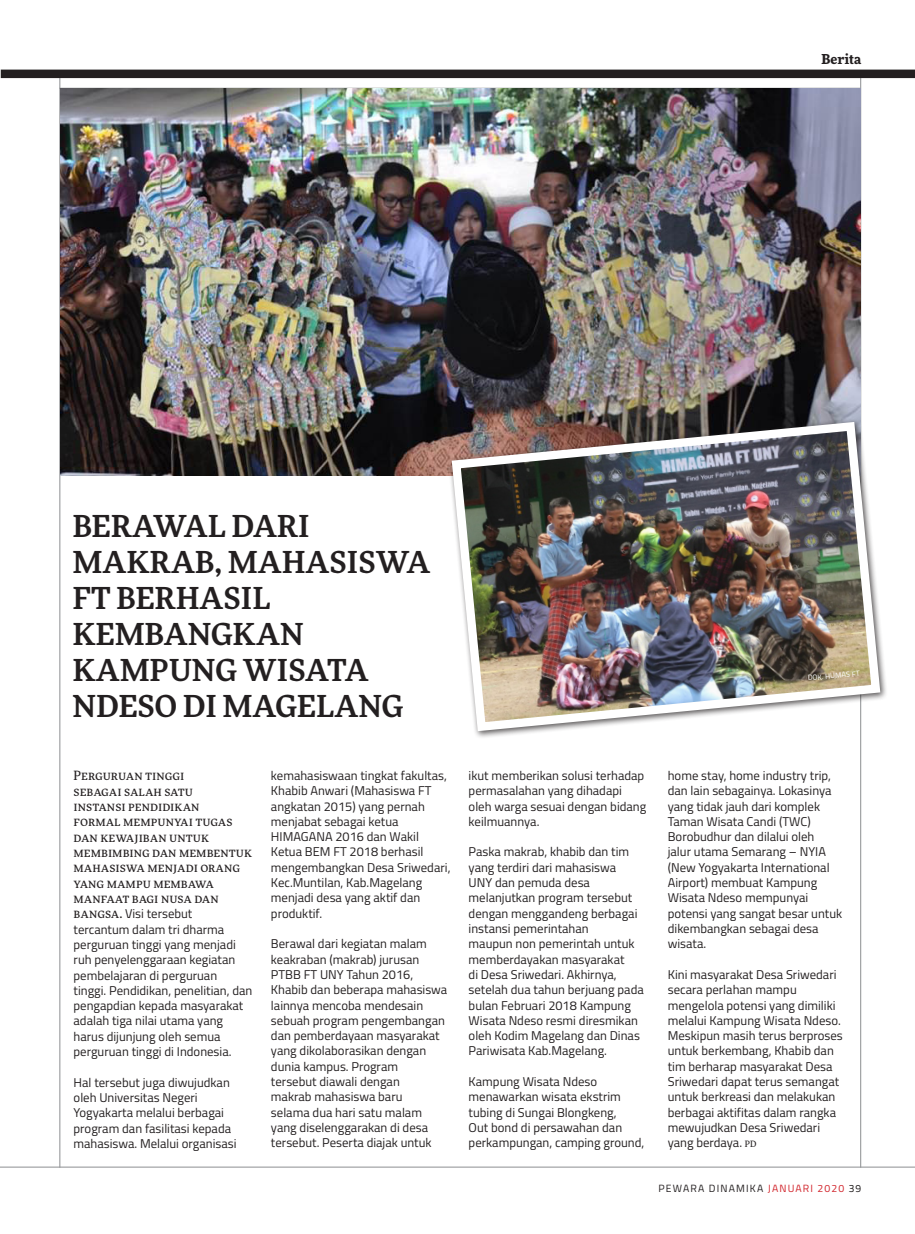
<style>
.page{position:relative;width:915px;height:1234px;background:#fff}
.page>*{position:absolute;margin:0;border:0;box-sizing:border-box;transform-origin:0 0}
.t1{font:500 30px/36px "More Pro";letter-spacing:.01em;color:#231f20}
.t2{font:700 13.5px "More Pro";color:#231f20}
.bt_2{font:12.75px/15.3px "Titillium";color:#231f20}
.t3{font:10.5px "Titillium";letter-spacing:.11em;color:#231f20}
.t4{font:7.5px "Titillium";color:#fff}
.s1{font-family:"More Pro"}
.s2{font-family:"More Pro";font-size:8.7px}
.s3{color:#d1232a}
.s4{font-family:"Titillium Text 22 L"}
</style>
<div class="page">
<hr style="left:59px;top:74px;width:1px;height:1093px;background:#939598">
<hr style="left:859px;top:74px;width:1px;height:1093px;background:#939598">
<hr style="left:59px;top:88px;width:800px;height:1px;background:#939598">
<hr style="left:0;top:1166px;width:914px;height:1px;background:#939598">
<div style="left:1px;top:70px;width:913px;height:8px;background:#231f20"></div>
<img style="left:60px;top:89px;width:799px;height:386px">
<img style="left:447px;top:417px;width:437px;height:318px">
<p class="t2" style="left:821px;top:49px;width:41px">Berita</p>
<p class="t1" style="left:73px;top:506px;width:359px">BERAWAL DARI<br>MAKRAB, MAHASISWA<br>FT BERHASIL<br>KEMBANGKAN<br>KAMPUNG WISATA<br>NDESO DI MAGELANG</p>
<p class="t4" style="left:807px;top:672px;width:54px;rotate:-5deg">DOK. HUMAS FT</p>
<p class="bt_2" style="left:74px;top:767px;width:180px"><span class="s1">Perguruan tinggi<br>sebagai salah satu<br>instansi pendidikan<br>formal mempunyai tugas dan kewajiban untuk membimbing dan membentuk mahasiswa menjadi orang yang mampu membawa manfaat bagi nusa dan bangsa.</span> Visi tersebut<br>tercantum dalam tri dharma perguruan tinggi yang menjadi ruh penyelenggaraan kegiatan pembelajaran di perguruan tinggi. Pendidikan, penelitian, dan pengapdian kepada masyarakat adalah tiga nilai utama yang harus dijunjung oleh semua perguruan tinggi di Indonesia.</p>
<p class="bt_2" style="left:74px;top:1073px;width:164px">Hal tersebut juga diwujudkan oleh Universitas Negeri<br>Yogyakarta melalui berbagai program dan fasilitasi kepada mahasiswa. Melalui organisasi</p>
<p class="bt_2" style="left:271px;top:767px;width:181px">kemahasiswaan tingkat fakultas,<br>Khabib Anwari (Mahasiswa FT angkatan 2015) yang pernah menjabat sebagai ketua<br>HIMAGANA 2016 dan Wakil<br>Ketua BEM FT 2018 berhasil mengembangkan Desa Sriwedari,<br>Kec.Muntilan, Kab.Magelang menjadi desa yang aktif dan produktif.</p>
<p class="bt_2" style="left:271px;top:935px;width:178px">Berawal dari kegiatan malam keakraban (makrab) jurusan<br>PTBB FT UNY Tahun 2016,<br>Khabib dan beberapa mahasiswa lainnya mencoba mendesain sebuah program pengembangan dan pemberdayaan masyarakat yang dikolaborasikan dengan dunia kampus. Program<br>tersebut diawali dengan<br>makrab mahasiswa baru<br>selama dua hari satu malam yang diselenggarakan di desa tersebut. Peserta diajak untuk</p>
<p class="bt_2" style="left:468px;top:767px;width:179px">ikut memberikan solusi terhadap permasalahan yang dihadapi oleh warga sesuai dengan bidang keilmuannya.</p>
<p class="bt_2" style="left:468px;top:843px;width:177px">Paska makrab, khabib dan tim yang terdiri dari mahasiswa<br>UNY dan pemuda desa melanjutkan program tersebut dengan menggandeng berbagai instansi pemerintahan<br>maupun non pemerintah untuk memberdayakan masyarakat<br>di Desa Sriwedari. Akhirnya, setelah dua tahun berjuang pada bulan Februari 2018 Kampung<br>Wisata Ndeso resmi diresmikan oleh Kodim Magelang dan Dinas<br>Pariwisata Kab.Magelang.</p>
<p class="bt_2" style="left:468px;top:1073px;width:177px">Kampung Wisata Ndeso menawarkan wisata ekstrim tubing di Sungai Blongkeng,<br>Out bond di persawahan dan perkampungan, camping ground,</p>
<p class="bt_2" style="left:667px;top:767px;width:176px">home stay, home industry trip, dan lain sebagainya. Lokasinya yang tidak jauh dari komplek<br>Taman Wisata Candi (TWC)<br>Borobudhur dan dilalui oleh<br>jalur utama Semarang – NYIA (New Yogyakarta International<br>Airport) membuat Kampung<br>Wisata Ndeso mempunyai potensi yang sangat besar untuk dikembangkan sebagai desa wisata.</p>
<p class="bt_2" style="left:667px;top:965px;width:176px">Kini masyarakat Desa Sriwedari secara perlahan mampu mengelola potensi yang dimiliki melalui Kampung Wisata Ndeso.<br>Meskipun masih terus berproses untuk berkembang, Khabib dan tim berharap masyarakat Desa<br>Sriwedari dapat terus semangat untuk berkreasi dan melakukan berbagai aktifitas dalam rangka mewujudkan Desa Sriwedari yang berdaya. <span class="s2">PD</span></p>
<p class="t3" style="left:658px;top:1180px;width:204px">PEWARA DINAMIKA <span class="s3">JANUARI 2020</span> <span class="s4">39</span></p>
</div>
